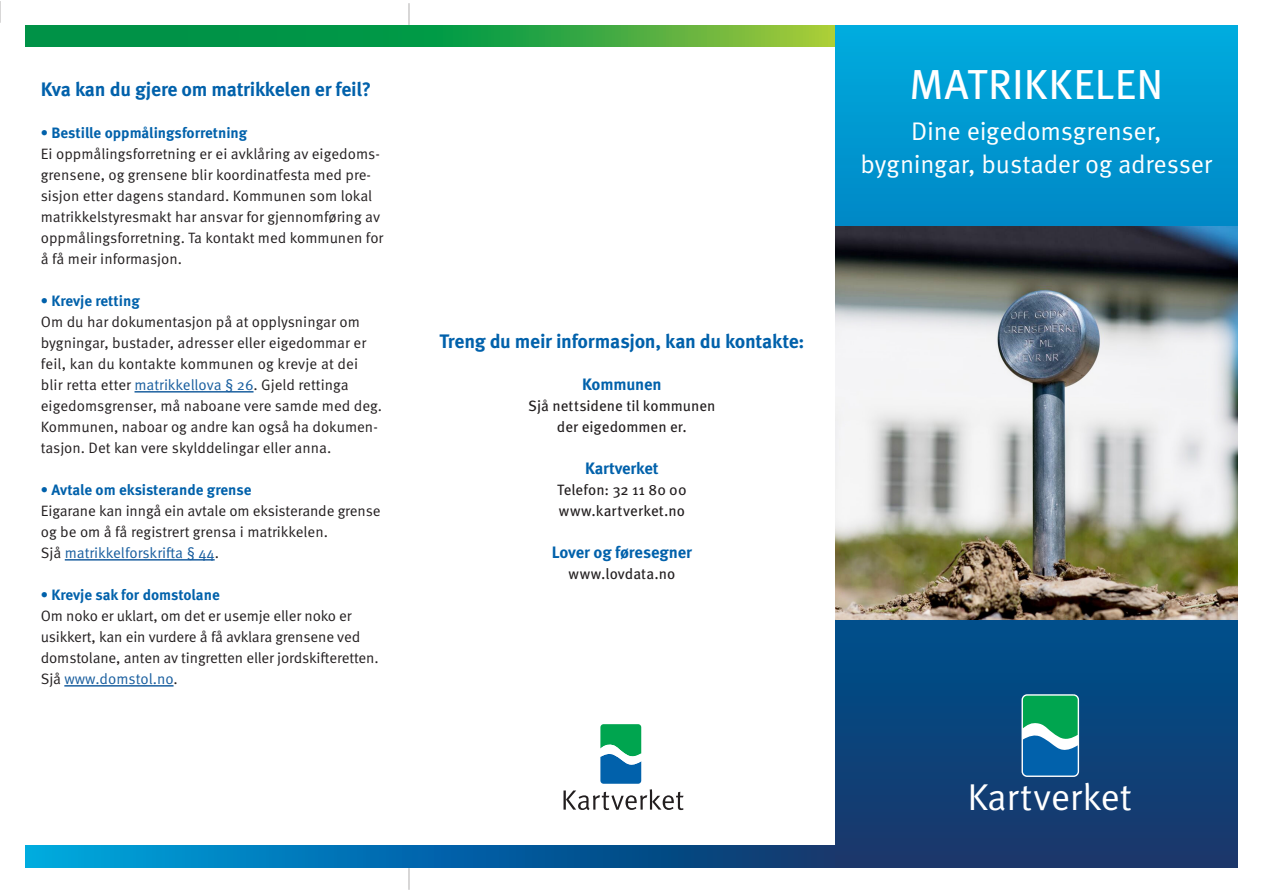
<style>
.page{position:relative;width:1263px;height:893px;background:#fff}
.page>*{position:absolute;margin:0;border:0;box-sizing:border-box;transform-origin:0 0}
.t1{font:42px "Meta OT";letter-spacing:.01em;color:#fff}
.t2{font:37.35px "Meta OT Norm";letter-spacing:-.015em;color:#fff}
.t3{font:25.5px/33px "Meta OT Norm";letter-spacing:-.01em;color:#fff;text-align:center}
.t4{font:700 19.5px "Meta OT";letter-spacing:-.015em;color:#0161ab}
.t5{font:700 16.5px "Meta OT";letter-spacing:-.01em;color:#0161ab}
.t6{font:15px/21px "Meta OT Norm";color:#231f20}
.t7{font:700 15px "Meta OT";color:#0161ab}
.t8{font:15px "Meta OT";letter-spacing:.005em;color:#231f20}
.t9{font:15px "Meta OT Norm";color:#175d9e}
.s1{color:#175d9e}
.s2{color:#231f20}
</style>
<div class="page">
<svg style="left:563px;top:724px;width:121px;height:86px"></svg>
<svg style="left:26px;top:25px;width:809px;height:22px;background:#27a243"></svg>
<div style="left:26px;top:846px;width:826px;height:21px;background:linear-gradient(to right,#00a4e2,#0b2e6b)"></div>
<svg style="left:835px;top:25px;width:402px;height:842px;background:#066ba2"></svg>
<svg style="left:1020px;top:694px;width:60px;height:84px"></svg>
<hr style="left:408px;top:3px;width:2px;height:22px;background:#231f20">
<svg style="left:0;top:1px;width:1px;height:22px"></svg>
<hr style="left:408px;top:868px;width:2px;height:22px;background:#231f20">
<img style="left:835px;top:226px;width:402px;height:394px">
<hr style="left:135px;top:391px;width:119px;height:2px;background:#175d9e">
<hr style="left:65px;top:559px;width:150px;height:2px;background:#175d9e">
<hr style="left:64px;top:685px;width:110px;height:2px;background:#175d9e">
<p class="t4" style="left:41px;top:77px;width:332px">Kva kan du gjere om matrikkelen er feil?</p>
<p class="t1" style="left:909px;top:59px;width:255px">MATRIKKELEN</p>
<p class="t7" style="left:41px;top:123px;width:208px">• Bestille oppmålingsforretning</p>
<p class="t6" style="left:41px;top:143px;width:344px">Ei oppmålingsforretning er ei avklåring av eigedoms&shy;grensene, og grensene blir koordinatfesta med pre&shy;sisjon etter dagens standard. Kommunen som lokal matrikkelstyresmakt har ansvar for gjennomføring av oppmålingsforretning. Ta kontakt med kommunen for å få meir informasjon.</p>
<p class="t7" style="left:41px;top:291px;width:101px">• Krevje retting</p>
<p class="t6" style="left:41px;top:311px;width:343px">Om du har dokumentasjon på at opplysningar om bygningar, bustader, adresser eller eigedommar er feil, kan du kontakte kommunen og krevje at dei blir retta etter <span class="s1">matrikkellova § 26</span>. Gjeld rettinga eigedomsgrenser, må naboane vere samde med deg.<br>Kommunen, naboar og andre kan også ha dokumen&shy;tasjon. Det kan vere skylddelingar eller anna.</p>
<p class="t7" style="left:41px;top:480px;width:212px">• Avtale om eksisterande grense</p>
<p class="t6" style="left:41px;top:500px;width:341px">Eigarane kan inngå ein avtale om eksisterande grense og be om å få registrert grensa i matrikkelen.</p>
<p class="t9" style="left:41px;top:544px;width:180px"><span class="s2">Sjå</span> matrikkelforskrifta § 44<span class="s2">.</span></p>
<p class="t7" style="left:41px;top:585px;width:180px">• Krevje sak for domstolane</p>
<p class="t6" style="left:41px;top:605px;width:339px">Om noko er uklart, om det er usemje eller noko er usikkert, kan ein vurdere å få avklara grensene ved domstolane, anten av tingretten eller jordskifteretten.</p>
<p class="t9" style="left:41px;top:670px;width:138px"><span class="s2">Sjå</span> www.domstol.no<span class="s2">.</span></p>
<p class="t3" style="left:860px;top:115px;width:353px">Dine eigedomsgrenser, bygningar, bustader og adresser</p>
<p class="t4" style="left:439px;top:329px;width:367px">Treng du meir informasjon, kan du kontakte:</p>
<p class="t5" style="left:582px;top:374px;width:81px">Kommunen</p>
<p class="t8" style="left:528px;top:397px;width:189px">Sjå nettsidene til kommunen</p>
<p class="t8" style="left:557px;top:418px;width:132px">der eigedommen er.</p>
<p class="t5" style="left:585px;top:458px;width:75px">Kartverket</p>
<p class="t8" style="left:557px;top:481px;width:131px">Telefon: 32 11 80 00</p>
<p class="t8" style="left:559px;top:502px;width:128px">www.kartverket.no</p>
<p class="t5" style="left:552px;top:542px;width:142px">Lover og føresegner</p>
<p class="t8" style="left:568px;top:565px;width:108px">www.lovdata.no</p>
<p class="t2" style="left:967px;top:775px;width:166px">Kartverket</p>
</div>
